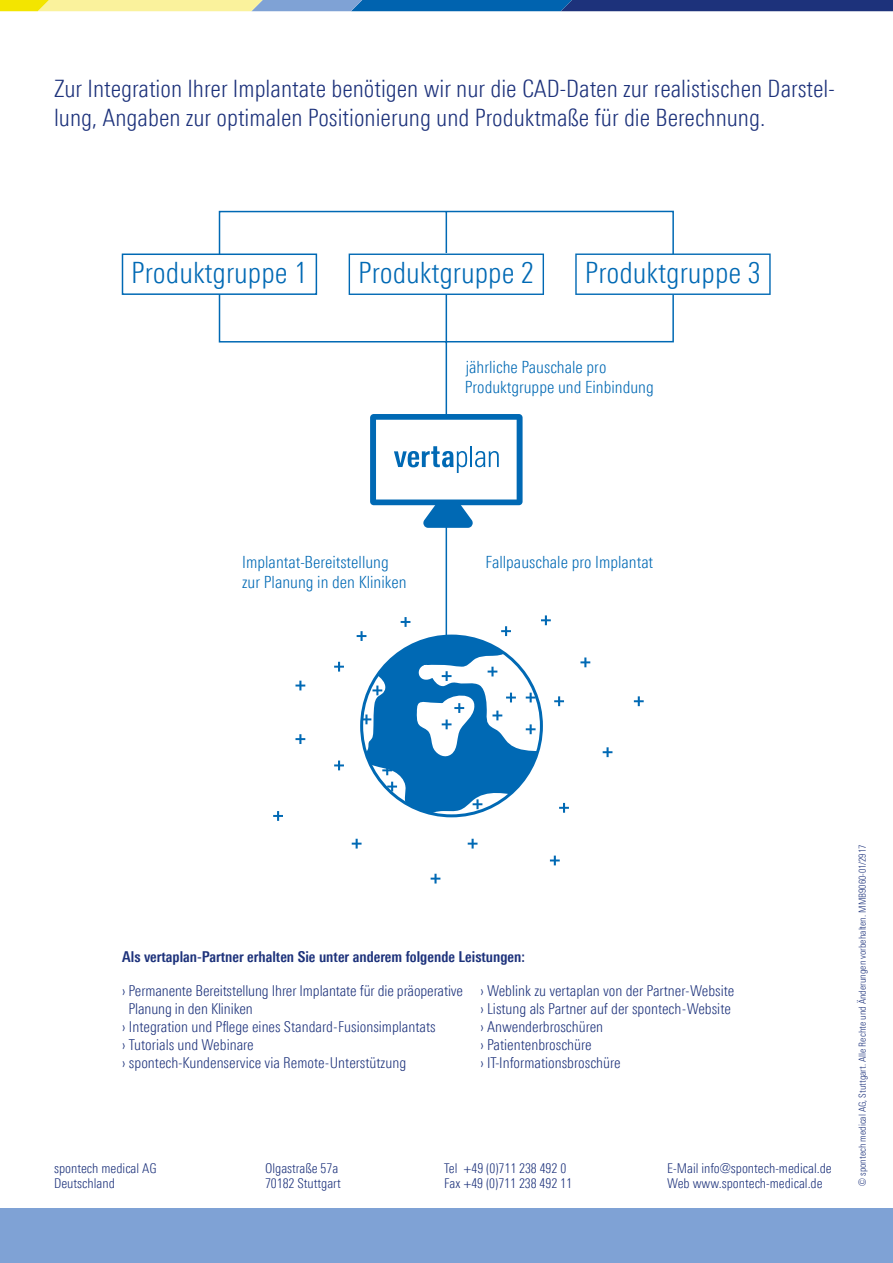
<style>
.page{position:relative;width:893px;height:1263px;background:#fff}
.page>*{position:absolute;margin:0;border:0;box-sizing:border-box;transform-origin:0 0}
.t1{font:300 29.4px "Linotype Univers 320 Cn";color:#0069b4}
.t2{font:300 24px/28.5px "Linotype Univers 320 Cn";color:#1d327b}
.t3{font:300 16.8px/19.6px "Linotype Univers 320 Cn";color:#0069b4}
.t4{font:300 15px "Linotype Univers 320 Cn";color:#1d327b}
.t5{font:700 15px "Linotype Univers 620 Cn";color:#1d327b}
.t6{font:300 13.5px "Linotype Univers 320 Cn";color:#1d327b}
.t7{font:300 9.75px "Linotype Univers 320 Cn";color:#1d327b}
</style>
<div class="page">
<svg style="left:0;top:0;width:893px;height:11px;background:#608093"></svg>
<div style="left:0;top:1208px;width:893px;height:55px;background:#7fa2d5"></div>
<svg style="left:218px;top:210px;width:456px;height:429px"></svg>
<div style="left:122px;top:253px;width:195px;height:42px;background:#fff;border:2px solid #0069b4"></div>
<svg style="left:575px;top:253px;width:196px;height:42px"></svg>
<div style="left:349px;top:253px;width:194px;height:40px;background:#8cbbdd"></div>
<svg style="left:349px;top:254px;width:195px;height:41px;background:#edf4f9"></svg>
<div style="left:362px;top:636px;width:179px;height:180px;background:#0069b4;border-radius:50%"></div>
<svg style="left:501px;top:626px;width:10px;height:10px"></svg>
<svg style="left:541px;top:615px;width:10px;height:10px"></svg>
<svg style="left:352px;top:839px;width:10px;height:9px"></svg>
<svg style="left:634px;top:696px;width:10px;height:10px"></svg>
<svg style="left:550px;top:855px;width:10px;height:10px"></svg>
<svg style="left:295px;top:681px;width:10px;height:9px"></svg>
<svg style="left:334px;top:662px;width:75px;height:145px"></svg>
<svg style="left:357px;top:631px;width:9px;height:10px"></svg>
<svg style="left:401px;top:617px;width:9px;height:10px"></svg>
<svg style="left:431px;top:874px;width:9px;height:9px"></svg>
<svg style="left:580px;top:657px;width:10px;height:10px"></svg>
<svg style="left:425px;top:788px;width:94px;height:60px"></svg>
<svg style="left:603px;top:747px;width:9px;height:10px"></svg>
<svg style="left:416px;top:651px;width:148px;height:108px"></svg>
<svg style="left:273px;top:811px;width:10px;height:10px"></svg>
<svg style="left:559px;top:803px;width:10px;height:10px"></svg>
<svg style="left:295px;top:734px;width:10px;height:10px"></svg>
<p class="t2" style="left:54px;top:74px;width:782px">Zur Integration Ihrer Implantate benötigen wir nur die CAD-Daten zur realistischen Darstel&shy;lung, Angaben zur optimalen Positionierung und Produktmaße für die Berechnung.</p>
<h1 class="t1" style="left:131px;top:255px;width:177px">Produktgruppe 1</h1>
<h1 class="t1" style="left:358px;top:255px;width:177px">Produktgruppe 2</h1>
<h1 class="t1" style="left:585px;top:255px;width:177px">Produktgruppe 3</h1>
<p class="t3" style="left:465px;top:357px;width:190px">jährliche Pauschale pro<br>Produktgruppe und Einbindung</p>
<p class="t3" style="left:242px;top:552px;width:148px">Implantat-Bereitstellung</p>
<p class="t3" style="left:485px;top:552px;width:169px">Fallpauschale pro Implantat</p>
<p class="t3" style="left:242px;top:572px;width:166px">zur Planung in den Kliniken</p>
<p class="t5" style="left:122px;top:948px;width:404px">Als vertaplan-Partner erhalten Sie unter anderem folgende Leistungen:</p>
<p class="t4" style="left:480px;top:982px;width:256px">› Weblink zu vertaplan von der Partner-Website</p>
<p class="t4" style="left:480px;top:1000px;width:252px">› Listung als Partner auf der spontech-Website</p>
<p class="t4" style="left:480px;top:1018px;width:124px">› Anwenderbroschüren</p>
<p class="t4" style="left:480px;top:1036px;width:113px">› Patientenbroschüre</p>
<p class="t4" style="left:480px;top:1054px;width:142px">› IT-Informationsbroschüre</p>
<p class="t4" style="left:122px;top:982px;width:342px">› Permanente Bereitstellung Ihrer Implantate für die präoperative</p>
<p class="t4" style="left:128px;top:1000px;width:126px">Planung in den Kliniken</p>
<p class="t4" style="left:122px;top:1018px;width:315px">› Integration und Pflege eines Standard-Fusionsimplantats</p>
<p class="t4" style="left:122px;top:1036px;width:133px">› Tutorials und Webinare</p>
<p class="t4" style="left:122px;top:1054px;width:285px">› spontech-Kundenservice via Remote-Unterstützung</p>
<p class="t6" style="left:54px;top:1160px;width:104px">spontech medical AG</p>
<p class="t6" style="left:54px;top:1175px;width:62px">Deutschland</p>
<p class="t6" style="left:265px;top:1160px;width:75px">Olgastraße 57a</p>
<p class="t6" style="left:265px;top:1175px;width:77px">70182 Stuttgart</p>
<p class="t6" style="left:444px;top:1160px;width:124px">Tel +49 (0)711 238 492 0</p>
<p class="t6" style="left:444px;top:1175px;width:129px">Fax +49 (0)711 238 492 11</p>
<p class="t6" style="left:667px;top:1160px;width:166px">E-Mail info@spontech-medical.de</p>
<p class="t6" style="left:667px;top:1175px;width:157px">Web www.spontech-medical.de</p>
<p class="t7" style="left:857px;top:1186px;width:342px;rotate:-90deg">© spontech medical AG, Stuttgart. Alle Rechte und Änderungen vorbehalten. MMB9060-01/2917</p>
</div>
